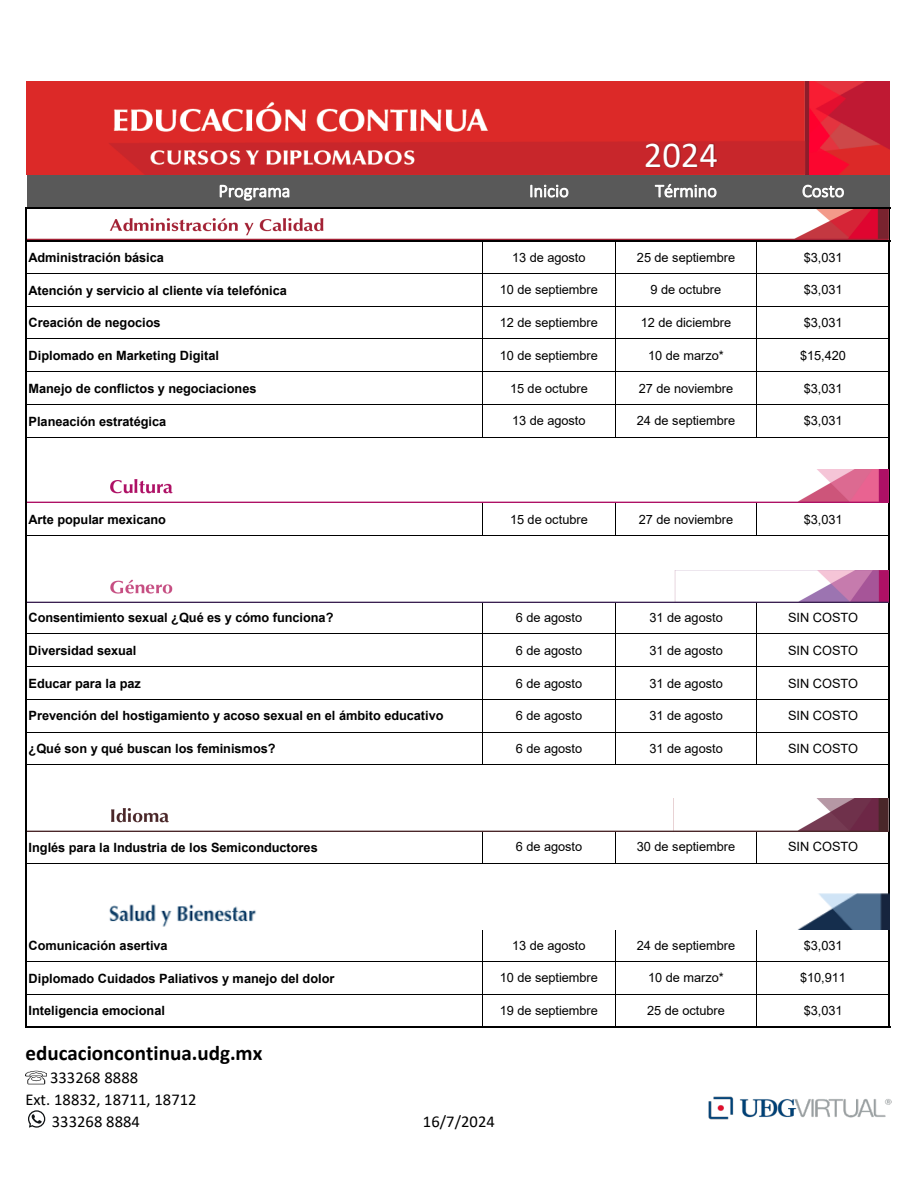
<style>
.page{position:relative;width:918px;height:1188px;background:#fff}
.page>*{position:absolute;margin:0;border:0;box-sizing:border-box;transform-origin:0 0}
.t1{font:36.6px "Calibri";color:#fff}
.t2{font:700 21px "Calibri";color:#000}
.t3{font:16.5px "Calibri";letter-spacing:.005em;color:#000}
.t4{font:12.75px "Arial";letter-spacing:-.005em;color:#000}
.t5{font:700 12.75px "Arial";letter-spacing:-.005em;color:#000}
</style>
<div class="page">
<div style="left:27px;top:173px;width:863px;height:35px;background:#595959"></div>
<svg style="left:220px;top:185px;width:69px;height:16px"></svg>
<svg style="left:530px;top:185px;width:39px;height:13px"></svg>
<svg style="left:802px;top:185px;width:42px;height:13px"></svg>
<hr style="left:482px;top:241px;width:1px;height:197px;background:#000">
<hr style="left:615px;top:241px;width:1px;height:197px;background:#000">
<hr style="left:756px;top:241px;width:1px;height:197px;background:#000">
<hr style="left:482px;top:503px;width:1px;height:33px;background:#000">
<hr style="left:615px;top:503px;width:1px;height:33px;background:#000">
<hr style="left:756px;top:503px;width:1px;height:33px;background:#000">
<hr style="left:482px;top:601px;width:1px;height:164px;background:#000">
<hr style="left:615px;top:601px;width:1px;height:164px;background:#000">
<hr style="left:756px;top:601px;width:1px;height:164px;background:#000">
<hr style="left:482px;top:831px;width:1px;height:33px;background:#000">
<hr style="left:615px;top:831px;width:1px;height:33px;background:#000">
<hr style="left:756px;top:831px;width:1px;height:33px;background:#000">
<hr style="left:25px;top:207px;width:2px;height:821px;background:#000">
<hr style="left:888px;top:209px;width:2px;height:819px;background:#000">
<hr style="left:482px;top:929px;width:1px;height:97px;background:#000">
<hr style="left:615px;top:929px;width:1px;height:97px;background:#000">
<hr style="left:756px;top:929px;width:1px;height:97px;background:#000">
<hr style="left:27px;top:207px;width:863px;height:2px;background:#000">
<hr style="left:27px;top:240px;width:863px;height:1px;background:#000">
<hr style="left:27px;top:273px;width:861px;height:1px;background:#000">
<hr style="left:27px;top:306px;width:861px;height:1px;background:#000">
<hr style="left:27px;top:338px;width:861px;height:1px;background:#000">
<hr style="left:27px;top:371px;width:861px;height:1px;background:#000">
<hr style="left:27px;top:404px;width:861px;height:1px;background:#000">
<hr style="left:27px;top:437px;width:861px;height:1px;background:#000">
<hr style="left:27px;top:502px;width:861px;height:1px;background:#000">
<hr style="left:27px;top:535px;width:861px;height:1px;background:#000">
<hr style="left:27px;top:601px;width:861px;height:1px;background:#000">
<hr style="left:27px;top:633px;width:861px;height:1px;background:#000">
<hr style="left:27px;top:666px;width:861px;height:1px;background:#000">
<hr style="left:27px;top:699px;width:861px;height:1px;background:#000">
<hr style="left:27px;top:732px;width:861px;height:1px;background:#000">
<hr style="left:27px;top:764px;width:861px;height:1px;background:#000">
<hr style="left:27px;top:863px;width:861px;height:1px;background:#000">
<hr style="left:27px;top:928px;width:861px;height:1px;background:#000">
<hr style="left:27px;top:961px;width:861px;height:1px;background:#000">
<hr style="left:27px;top:994px;width:861px;height:1px;background:#000">
<hr style="left:27px;top:1026px;width:863px;height:2px;background:#000">
<img style="left:26px;top:81px;width:863px;height:93px">
<img style="left:620px;top:119px;width:123px;height:79px">
<img style="left:25px;top:1070px;width:21px;height:15px">
<img style="left:708px;top:1096px;width:184px;height:24px">
<img style="left:28px;top:209px;width:861px;height:31px">
<img style="left:28px;top:469px;width:861px;height:33px">
<img style="left:28px;top:571px;width:861px;height:32px">
<img style="left:27px;top:798px;width:862px;height:33px">
<img style="left:28px;top:894px;width:862px;height:35px">
<svg style="left:28px;top:1110px;width:17px;height:18px"></svg>
<h1 class="t1" style="left:644px;top:129px;width:76px">2024</h1>
<p class="t5" style="left:29px;top:248px;width:137px">Administración básica</p>
<p class="t4" style="left:512px;top:248px;width:75px">13 de agosto</p>
<p class="t4" style="left:637px;top:248px;width:100px">25 de septiembre</p>
<p class="t4" style="left:804px;top:248px;width:40px">$3,031</p>
<p class="t5" style="left:29px;top:281px;width:260px">Atención y servicio al cliente vía telefónica</p>
<p class="t4" style="left:500px;top:281px;width:100px">10 de septiembre</p>
<p class="t4" style="left:651px;top:281px;width:72px">9 de octubre</p>
<p class="t4" style="left:804px;top:281px;width:40px">$3,031</p>
<p class="t5" style="left:29px;top:314px;width:133px">Creación de negocios</p>
<p class="t4" style="left:500px;top:314px;width:100px">12 de septiembre</p>
<p class="t4" style="left:641px;top:314px;width:92px">12 de diciembre</p>
<p class="t4" style="left:804px;top:314px;width:40px">$3,031</p>
<p class="t5" style="left:29px;top:347px;width:192px">Diplomado en Marketing Digital</p>
<p class="t4" style="left:500px;top:347px;width:100px">10 de septiembre</p>
<p class="t4" style="left:648px;top:347px;width:77px">10 de marzo*</p>
<p class="t4" style="left:800px;top:347px;width:47px">$15,420</p>
<p class="t5" style="left:29px;top:379px;width:229px">Manejo de conflictos y negociaciones</p>
<p class="t4" style="left:510px;top:379px;width:79px">15 de octubre</p>
<p class="t4" style="left:639px;top:379px;width:96px">27 de noviembre</p>
<p class="t4" style="left:804px;top:379px;width:40px">$3,031</p>
<p class="t5" style="left:29px;top:412px;width:139px">Planeación estratégica</p>
<p class="t4" style="left:512px;top:412px;width:75px">13 de agosto</p>
<p class="t4" style="left:637px;top:412px;width:100px">24 de septiembre</p>
<p class="t4" style="left:804px;top:412px;width:40px">$3,031</p>
<p class="t5" style="left:29px;top:510px;width:139px">Arte popular mexicano</p>
<p class="t4" style="left:510px;top:510px;width:79px">15 de octubre</p>
<p class="t4" style="left:639px;top:510px;width:96px">27 de noviembre</p>
<p class="t4" style="left:804px;top:510px;width:40px">$3,031</p>
<p class="t5" style="left:29px;top:609px;width:306px">Consentimiento sexual ¿Qué es y cómo funciona?</p>
<p class="t4" style="left:516px;top:609px;width:68px">6 de agosto</p>
<p class="t4" style="left:649px;top:609px;width:75px">31 de agosto</p>
<p class="t4" style="left:788px;top:609px;width:72px">SIN COSTO</p>
<p class="t5" style="left:29px;top:641px;width:109px">Diversidad sexual</p>
<p class="t4" style="left:516px;top:641px;width:68px">6 de agosto</p>
<p class="t4" style="left:649px;top:641px;width:75px">31 de agosto</p>
<p class="t4" style="left:788px;top:641px;width:72px">SIN COSTO</p>
<p class="t5" style="left:29px;top:674px;width:114px">Educar para la paz</p>
<p class="t4" style="left:516px;top:674px;width:68px">6 de agosto</p>
<p class="t4" style="left:649px;top:674px;width:75px">31 de agosto</p>
<p class="t4" style="left:788px;top:674px;width:72px">SIN COSTO</p>
<p class="t5" style="left:29px;top:707px;width:417px">Prevención del hostigamiento y acoso sexual en el ámbito educativo</p>
<p class="t4" style="left:516px;top:707px;width:68px">6 de agosto</p>
<p class="t4" style="left:649px;top:707px;width:75px">31 de agosto</p>
<p class="t4" style="left:788px;top:707px;width:72px">SIN COSTO</p>
<p class="t5" style="left:29px;top:740px;width:248px">¿Qué son y qué buscan los feminismos?</p>
<p class="t4" style="left:516px;top:740px;width:68px">6 de agosto</p>
<p class="t4" style="left:649px;top:740px;width:75px">31 de agosto</p>
<p class="t4" style="left:788px;top:740px;width:72px">SIN COSTO</p>
<p class="t5" style="left:29px;top:838px;width:291px">Inglés para la Industria de los Semiconductores</p>
<p class="t4" style="left:516px;top:838px;width:68px">6 de agosto</p>
<p class="t4" style="left:637px;top:838px;width:100px">30 de septiembre</p>
<p class="t4" style="left:788px;top:838px;width:72px">SIN COSTO</p>
<p class="t5" style="left:29px;top:936px;width:141px">Comunicación asertiva</p>
<p class="t4" style="left:512px;top:936px;width:75px">13 de agosto</p>
<p class="t4" style="left:637px;top:936px;width:100px">24 de septiembre</p>
<p class="t4" style="left:804px;top:936px;width:40px">$3,031</p>
<p class="t5" style="left:29px;top:969px;width:307px">Diplomado Cuidados Paliativos y manejo del dolor</p>
<p class="t4" style="left:500px;top:969px;width:100px">10 de septiembre</p>
<p class="t4" style="left:648px;top:969px;width:77px">10 de marzo*</p>
<p class="t4" style="left:800px;top:969px;width:47px">$10,911</p>
<p class="t5" style="left:29px;top:1002px;width:138px">Inteligencia emocional</p>
<p class="t4" style="left:500px;top:1002px;width:100px">19 de septiembre</p>
<p class="t4" style="left:647px;top:1002px;width:79px">25 de octubre</p>
<p class="t4" style="left:804px;top:1002px;width:40px">$3,031</p>
<h2 class="t2" style="left:25px;top:1038px;width:239px">educacioncontinua.udg.mx</h2>
<p class="t3" style="left:50px;top:1066px;width:90px">333268 8888</p>
<p class="t3" style="left:25px;top:1088px;width:173px">Ext. 18832, 18711, 18712</p>
<p class="t3" style="left:52px;top:1110px;width:90px">333268 8884</p>
<p class="t3" style="left:423px;top:1110px;width:73px">16/7/2024</p>
</div>
